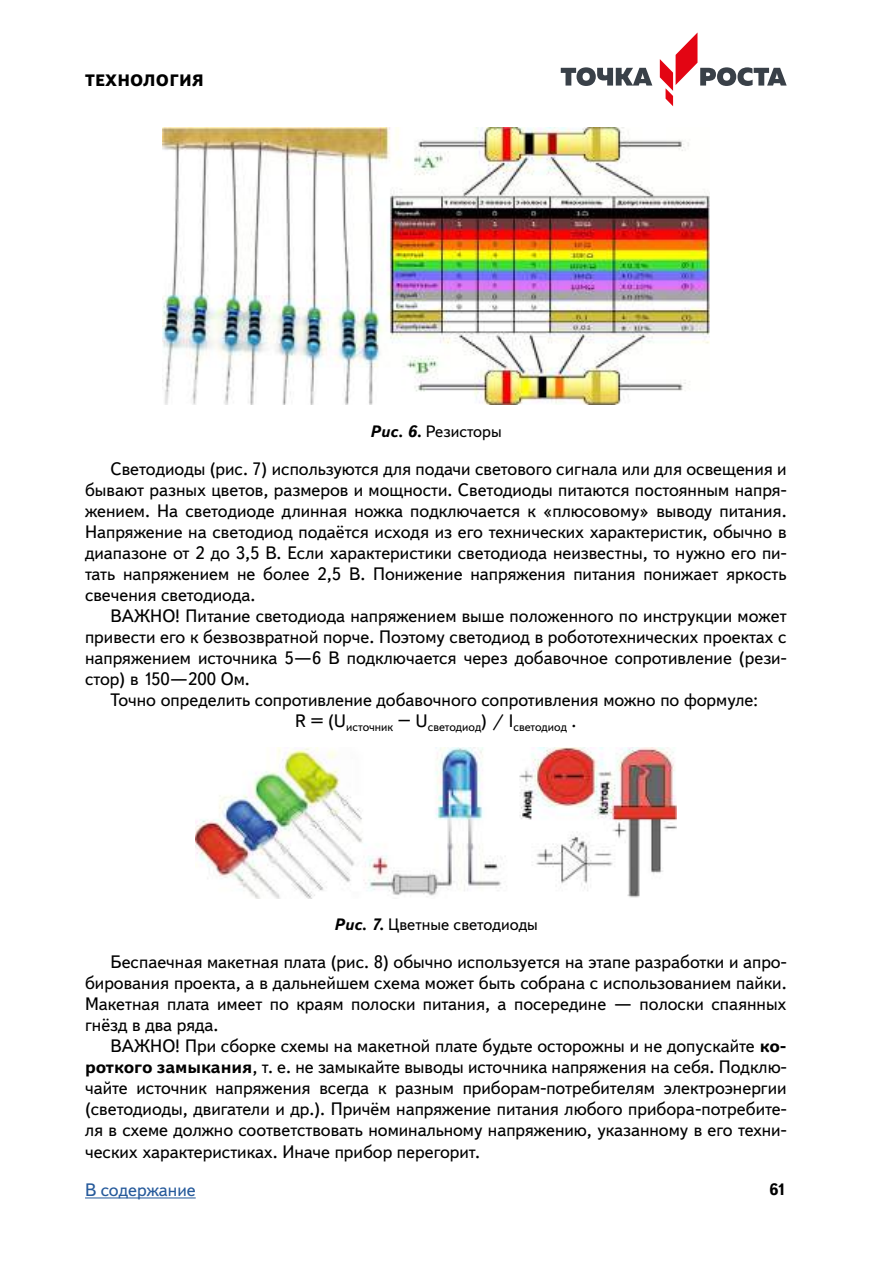
<style>
.page{position:relative;width:893px;height:1263px;background:#fff}
.page>*{position:absolute;margin:0;border:0;box-sizing:border-box;transform-origin:0 0}
.t1{font:18px/21px "Textbook New";color:#000}
.t2{font:18px "Textbook New";color:#265a9b}
.t3{font:16.5px "Textbook New";color:#000}
.t4{font:800 16.5px "Textbook New";letter-spacing:.01em;color:#000}
.t5{font:700 16.5px "Textbook New";color:#000}
.t6{font:12px "Textbook New";color:#000}
.s1{font-weight:700;font-style:italic}
.s2{font-weight:700}
</style>
<div class="page">
<svg style="left:561px;top:67px;width:91px;height:19px"></svg>
<svg style="left:660px;top:32px;width:127px;height:74px"></svg>
<hr style="left:85px;top:1197px;width:111px;height:1px;background:#265a9b">
<img style="left:162px;top:128px;width:547px;height:276px">
<img style="left:195px;top:747px;width:482px;height:151px">
<p class="t4" style="left:85px;top:70px;width:120px">ТЕХНОЛОГИЯ</p>
<p class="t3" style="left:370px;top:421px;width:133px"><span class="s1">Рис. 6.</span> Резисторы</p>
<p class="t1" style="left:85px;top:458px;width:703px;text-indent:26px">Светодиоды (рис. 7) используются для подачи светового сигнала или для освещения и бывают разных цветов, размеров и мощности. Светодиоды питаются постоянным напря&shy;жением. На светодиоде длинная ножка подключается к «плюсовому» выводу питания.<br>Напряжение на светодиод подаётся исходя из его технических характеристик, обычно в диапазоне от 2 до 3,5 В. Если характеристики светодиода неизвестны, то нужно его пи&shy;тать напряжением не более 2,5 В. Понижение напряжения питания понижает яркость свечения светодиода.</p>
<p class="t1" style="left:111px;top:605px;width:678px">ВАЖНО! Питание светодиода напряжением выше положенного по инструкции может</p>
<p class="t1" style="left:85px;top:626px;width:703px">привести его к безвозвратной порче. Поэтому светодиод в робототехнических проектах с</p>
<p class="t1" style="left:85px;top:647px;width:703px">напряжением источника 5—6 В подключается через добавочное сопротивление (рези-</p>
<p class="t1" style="left:85px;top:668px;width:164px">стор) в 150—200 Ом.</p>
<p class="t1" style="left:111px;top:689px;width:649px">Точно определить сопротивление добавочного сопротивления можно по формуле:</p>
<p class="t6" style="left:295px;top:719px;width:277px"><sup>R</sup> <sup>=</sup> <sup>(U</sup>источник <sup>–</sup> <sup>U</sup>светодиод<sup>)</sup> <sup>/</sup> <sup>I</sup>светодиод <sup>.</sup></p>
<p class="t3" style="left:334px;top:915px;width:206px"><span class="s1">Рис. 7.</span> Цветные светодиоды</p>
<p class="t1" style="left:85px;top:952px;width:703px;text-indent:26px">Беспаечная макетная плата (рис. 8) обычно используется на этапе разработки и апро&shy;бирования проекта, а в дальнейшем схема может быть собрана с использованием пайки.<br>Макетная плата имеет по краям полоски питания, а посередине — полоски спаянных гнёзд в два ряда.</p>
<p class="t1" style="left:85px;top:1036px;width:703px;text-align:justify;text-indent:26px">ВАЖНО! При сборке схемы на макетной плате будьте осторожны и не допускайте <span class="s2">ко&shy;роткого замыкания</span>, т. е. не замыкайте выводы источника напряжения на себя. Подклю&shy;чайте источник напряжения всегда к разным приборам-потребителям электроэнергии (светодиоды, двигатели и др.). Причём напряжение питания любого прибора-потребите&shy;ля в схеме должно соответствовать номинальному напряжению, указанному в его техни&shy;ческих характеристиках. Иначе прибор перегорит.</p>
<p class="t2" style="left:85px;top:1179px;width:112px">В содержание</p>
<p class="t5" style="left:769px;top:1179px;width:19px">61</p>
</div>
